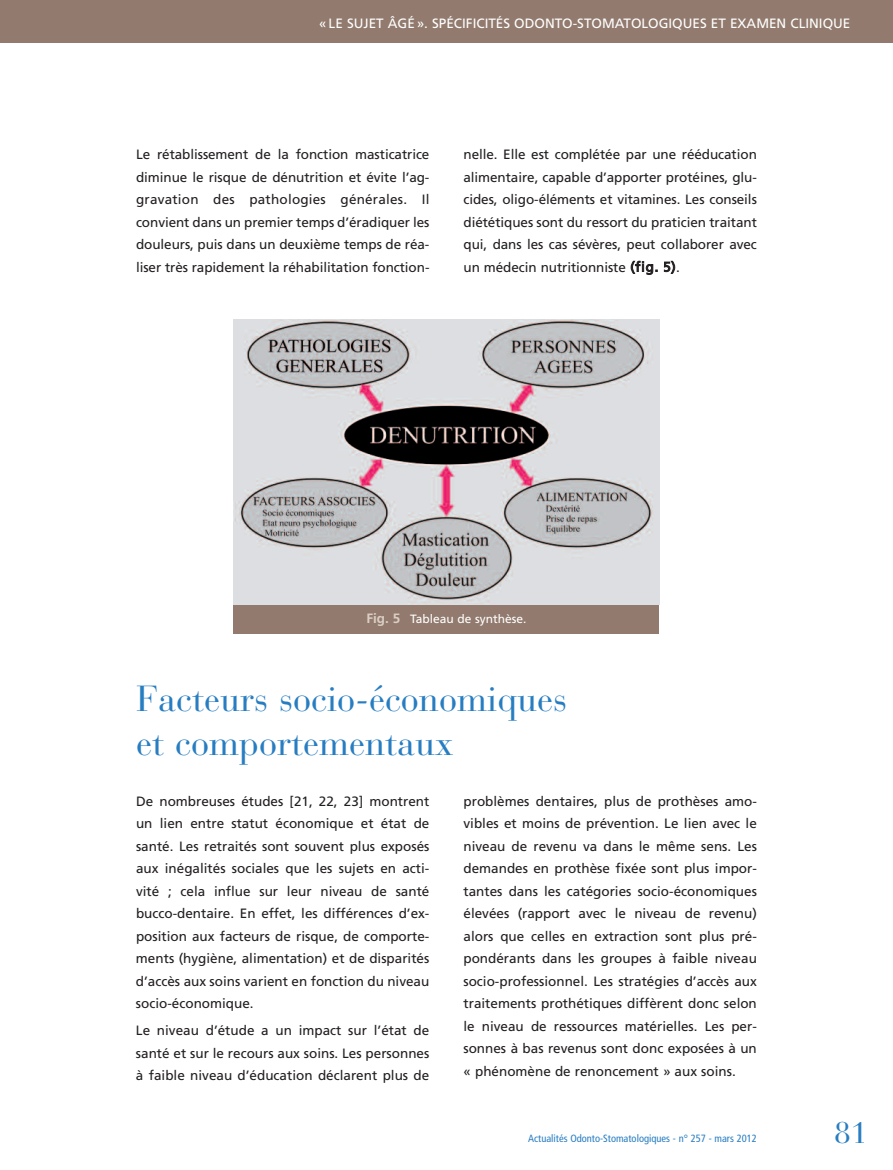
<style>
.page{position:relative;width:893px;height:1170px;background:#fff}
.page>*{position:absolute;margin:0;border:0;box-sizing:border-box;transform-origin:0 0}
.t1{font:36px/43.3px "Bauer Bodoni";color:#277dc1}
.t2{font:30px "Bauer Bodoni";color:#277dc1}
.t3{font:13.5px/22.5px "Frutiger";color:#231f20;text-align:justify}
.t4{font:13.5px "Frutiger";color:#fff}
.t5{font:12px "Frutiger";color:#fff}
.t6{font:condensed 10.5px "Frutiger";color:#277dc1}
.s1{font-weight:700;font-size:13.5px;color:#dbcec4}
</style>
<div class="page">
<div style="left:0;top:0;width:893px;height:43px;background:#927b6e"></div>
<div style="left:234px;top:595px;width:425px;height:39px;background:#927b6e"></div>
<img style="left:234px;top:319px;width:425px;height:285px">
<p class="t4" style="left:319px;top:18px;width:533px">«LE SUJET ÂGÉ». SPÉCIFICITÉS ODONTO-STOMATOLOGIQUES ET EXAMEN CLINIQUE</p>
<p class="t3" style="left:136px;top:144px;width:295px">Le rétablissement de la fonction masticatrice diminue le risque de dénutrition et évite l’ag&shy;gravation des pathologies générales. Il convient dans un premier temps d’éradiquer les douleurs, puis dans un deuxième temps de réa&shy;liser très rapidement la réhabilitation fonction-</p>
<p class="t3" style="left:463px;top:144px;width:295px">nelle. Elle est complétée par une rééducation alimentaire, capable d’apporter protéines, glu&shy;cides, oligo-éléments et vitamines. Les conseils diététiques sont du ressort du praticien traitant qui, dans les cas sévères, peut collaborer avec un médecin nutritionniste (fig. 5).</p>
<p class="t5" style="left:366px;top:614px;width:162px"><span class="s1">Fig. 5</span> Tableau de synthèse.</p>
<h1 class="t1" style="left:136px;top:682px;width:432px">Facteurs socio-économiques et comportementaux</h1>
<p class="t3" style="left:136px;top:790px;width:295px">De nombreuses études [21, 22, 23] montrent un lien entre statut économique et état de santé. Les retraités sont souvent plus exposés aux inégalités sociales que les sujets en acti&shy;vité ; cela influe sur leur niveau de santé bucco-dentaire. En effet, les différences d’ex&shy;position aux facteurs de risque, de comporte&shy;ments (hygiène, alimentation) et de disparités d’accès aux soins varient en fonction du niveau socio-économique.</p>
<p class="t3" style="left:136px;top:1020px;width:295px">Le niveau d’étude a un impact sur l’état de santé et sur le recours aux soins. Les personnes à faible niveau d’éducation déclarent plus de</p>
<p class="t3" style="left:463px;top:790px;width:295px">problèmes dentaires, plus de prothèses amo&shy;vibles et moins de prévention. Le lien avec le niveau de revenu va dans le même sens. Les demandes en prothèse fixée sont plus impor&shy;tantes dans les catégories socio-économiques élevées (rapport avec le niveau de revenu) alors que celles en extraction sont plus pré&shy;pondérants dans les groupes à faible niveau socio-professionnel. Les stratégies d’accès aux traitements prothétiques diffèrent donc selon le niveau de ressources matérielles. Les per&shy;sonnes à bas revenus sont donc exposées à un « phénomène de renoncement » aux soins.</p>
<p class="t6" style="left:528px;top:1134px;width:230px">Actualités Odonto-Stomatologiques - n° 257 - mars 2012</p>
<h2 class="t2" style="left:834px;top:1121px;width:35px">81</h2>
</div>
